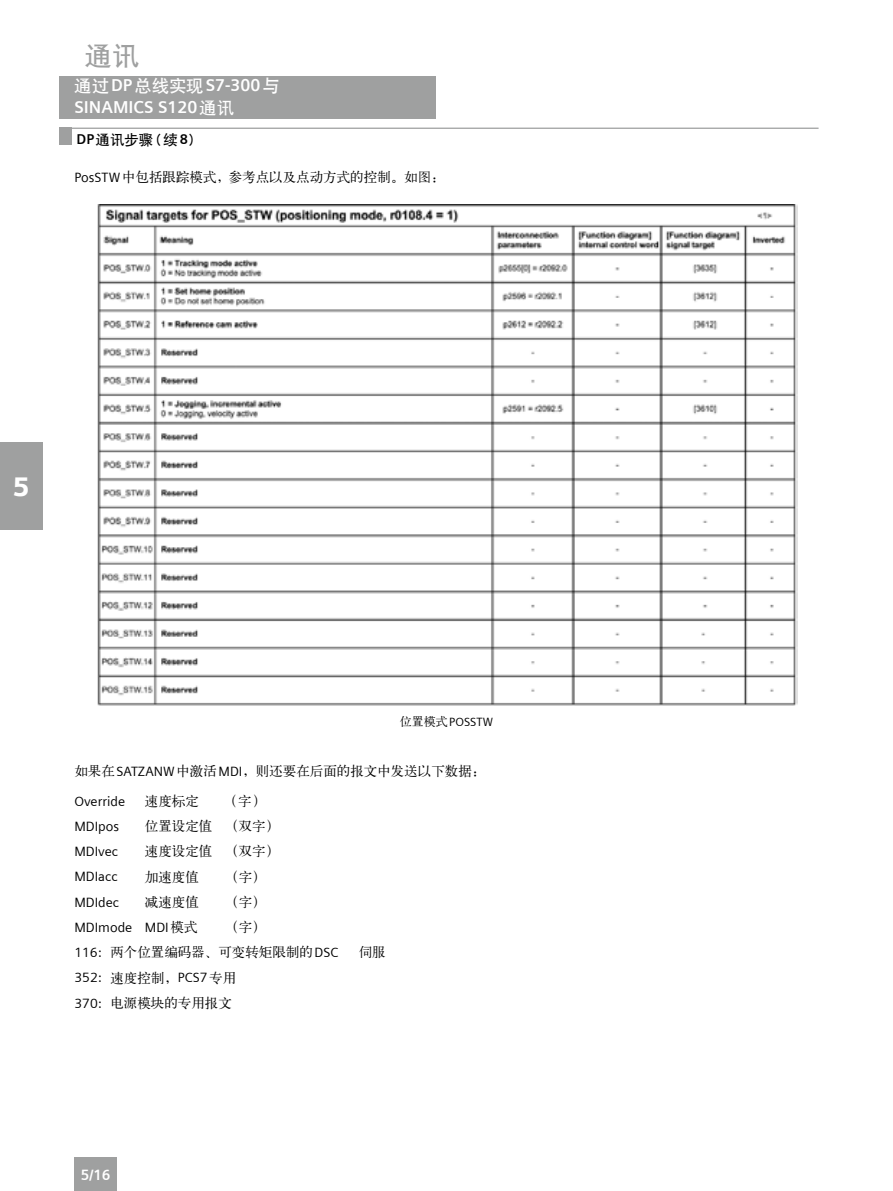
<style>
.page{position:relative;width:893px;height:1191px;background:#fff}
.page>*{position:absolute;margin:0;border:0;box-sizing:border-box;transform-origin:0 0}
.t1{font:27px "H Yb 1 gs G Bpc EUC H";color:#9fa0a0}
.t2{font:900 27px "Siemens Sans";color:#fff}
.t3{font:700 17.25px/21.9px "Siemens Sans";color:#fff}
.t4{font:700 15px "Siemens Sans";color:#fff}
.t5{font:14.25px "H Yb 1 gs G Bpc EUC H";color:#000}
.t6{font:13.5px/25.2px "H Ya 1 gj";color:#000}
.t7{font:13.5px "Siemens Sans";color:#000}
.t8{font:12px "Siemens Sans";color:#000}
.s1{font-family:"H Yb 1 gs G Bpc EUC H";font-weight:400}
.s2{font-family:"Siemens Sans";font-weight:700}
.s3{font-family:"Siemens Sans"}
.s4{font-family:"H Ya 1 gj"}
</style>
<div class="page">
<div style="left:0;top:443px;width:43px;height:87px;background:#9fa0a0"></div>
<div style="left:60px;top:77px;width:376px;height:42px;background:#9fa0a0"></div>
<div style="left:60px;top:128px;width:12px;height:17px;background:#9fa0a0"></div>
<hr style="left:60px;top:128px;width:759px;height:1px;background:#9fa0a0">
<div style="left:74px;top:1157px;width:43px;height:34px;background:#9fa0a0"></div>
<img style="left:97px;top:204px;width:700px;height:501px">
<h1 class="t1" style="left:85px;top:42px;width:55px">通讯</h1>
<p class="t3" style="left:74px;top:74px;width:207px"><span class="s1">通过</span>DP<span class="s1">总线实现</span>S7-300<span class="s1">与<br></span>SINAMICS S120<span class="s1">通讯</span></p>
<p class="t5" style="left:77px;top:132px;width:120px"><span class="s2">DP</span>通讯步骤 (续<span class="s2">8</span>)</p>
<p class="t6" style="left:74px;top:164px;width:372px"><span class="s3">PosSTW</span>中包括跟踪模式，参考点以及点动方式的控制。如图：</p>
<h1 class="t2" style="left:13px;top:470px;width:19px">5</h1>
<p class="t8" style="left:400px;top:715px;width:95px"><span class="s4">位置模式</span>POSSTW</p>
<p class="t6" style="left:74px;top:758px;width:412px">如果在<span class="s3">SATZANW</span>中激活<span class="s3">MDI</span>，则还要在后面的报文中发送以下数据：</p>
<p class="t7" style="left:74px;top:793px;width:52px">Override</p>
<p class="t6" style="left:145px;top:788px;width:56px">速度标定</p>
<p class="t6" style="left:232px;top:788px;width:27px">(字)</p>
<p class="t7" style="left:74px;top:818px;width:46px">MDIpos</p>
<p class="t6" style="left:145px;top:813px;width:136px">位置设定值 （双字）</p>
<p class="t7" style="left:74px;top:843px;width:45px">MDIvec</p>
<p class="t6" style="left:145px;top:838px;width:136px">速度设定值 （双字）</p>
<p class="t7" style="left:74px;top:869px;width:45px">MDIacc</p>
<p class="t6" style="left:145px;top:864px;width:55px">加速度值</p>
<p class="t6" style="left:225px;top:864px;width:42px">（字）</p>
<p class="t7" style="left:74px;top:894px;width:46px">MDIdec</p>
<p class="t6" style="left:145px;top:889px;width:55px">减速度值</p>
<p class="t6" style="left:225px;top:889px;width:42px">（字）</p>
<p class="t7" style="left:74px;top:919px;width:125px">MDImode MDI<span class="s4">模式</span></p>
<p class="t6" style="left:74px;top:914px;width:265px;text-indent:151px">（字）<br><span class="s3">116:</span> 两个位置编码器、可变转矩限制的<span class="s3">DSC</span></p>
<p class="t6" style="left:359px;top:939px;width:28px">伺服</p>
<p class="t7" style="left:74px;top:970px;width:163px">352: <span class="s4">速度控制，</span>PCS7<span class="s4">专用</span></p>
<p class="t6" style="left:74px;top:990px;width:159px"><span class="s3">370:</span> 电源模块的专用报文</p>
<p class="t4" style="left:81px;top:1165px;width:31px">5/16</p>
</div>
